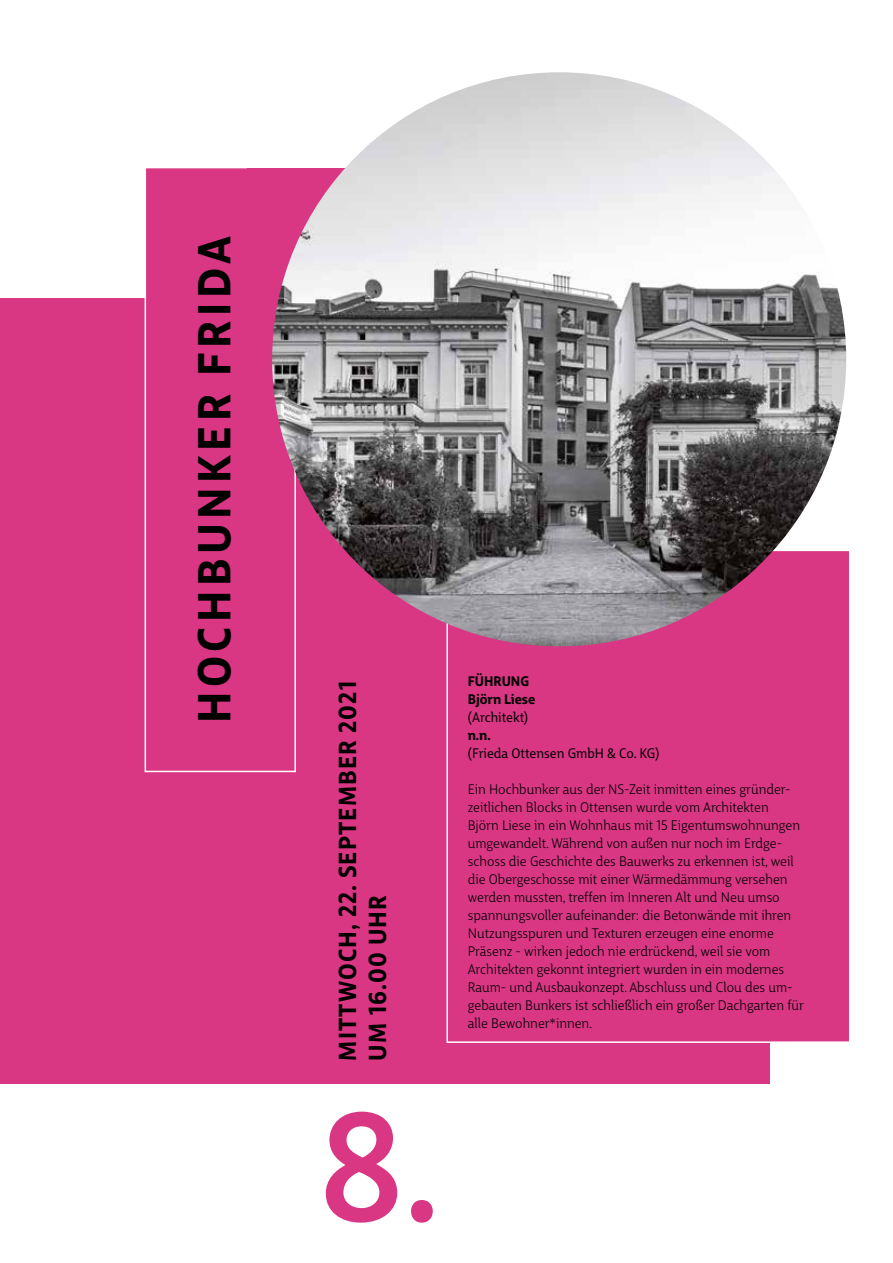
<style>
.page{position:relative;width:893px;height:1263px;background:#fff}
.page>*{position:absolute;margin:0;border:0;box-sizing:border-box;transform-origin:0 0}
.t1{font:500 150px "Big City Grotesque Pro";color:#d93683}
.t2{font:700 45px "Big City Grotesque Pro";letter-spacing:.1em;color:#000}
.t3{font:700 24px/30px "Big City Grotesque Pro";letter-spacing:.05em;color:#000}
.t4{font:13.5px/18px "Big City Grotesque Pro";color:#000}
.t5{font:13.5px "Big City Grotesque Pro";color:#000}
.t6{font:700 13.5px/18px "Big City Grotesque Pro";color:#000}
</style>
<div class="page">
<div style="left:0;top:298px;width:770px;height:785px;background:#d93683"></div>
<div style="left:145px;top:167px;width:151px;height:605px;background:#d93683;border:2px solid #fff"></div>
<div style="left:446px;top:550px;width:404px;height:493px;background:#d93683;border:2px solid #fff"></div>
<div style="left:247px;top:168px;width:158px;height:101px;background:#d93683"></div>
<img style="left:272px;top:72px;width:574px;height:574px;border-radius:287px">
<h2 class="t2" style="left:177px;top:723px;width:488px;rotate:-90deg">HOCHBUNKER FRIDA</h2>
<h3 class="t3" style="left:331px;top:1060px;width:381px;rotate:-90deg">MITTWOCH, 22. SEPTEMBER 2021<br>UM 16.00 UHR</h3>
<h1 class="t1" style="left:319px;top:1045px;width:122px">8.</h1>
<p class="t6" style="left:468px;top:671px;width:69px">FÜHRUNG<br>Björn Liese</p>
<p class="t5" style="left:468px;top:706px;width:62px">(Architekt)</p>
<p class="t6" style="left:468px;top:725px;width:24px">n.n.</p>
<p class="t5" style="left:468px;top:742px;width:193px">(Frieda Ottensen GmbH &amp; Co. KG)</p>
<p class="t4" style="left:468px;top:779px;width:338px">Ein Hochbunker aus der NS-Zeit inmitten eines gründer&shy;zeitlichen Blocks in Ottensen wurde vom Architekten<br>Björn Liese in ein Wohnhaus mit 15 Eigentumswohnungen umgewandelt. Während von außen nur noch im Erdge&shy;schoss die Geschichte des Bauwerks zu erkennen ist, weil die Obergeschosse mit einer Wärmedämmung versehen werden mussten, treffen im Inneren Alt und Neu umso spannungsvoller aufeinander: die Betonwände mit ihren Nutzungsspuren und Texturen erzeugen eine enorme Präsenz - wirken jedoch nie erdrückend, weil sie vom Architekten gekonnt integriert wurden in ein modernes Raum- und Ausbaukonzept. Abschluss und Clou des um&shy;gebauten Bunkers ist schließlich ein großer Dachgarten für alle Bewohner*innen.</p>
</div>
